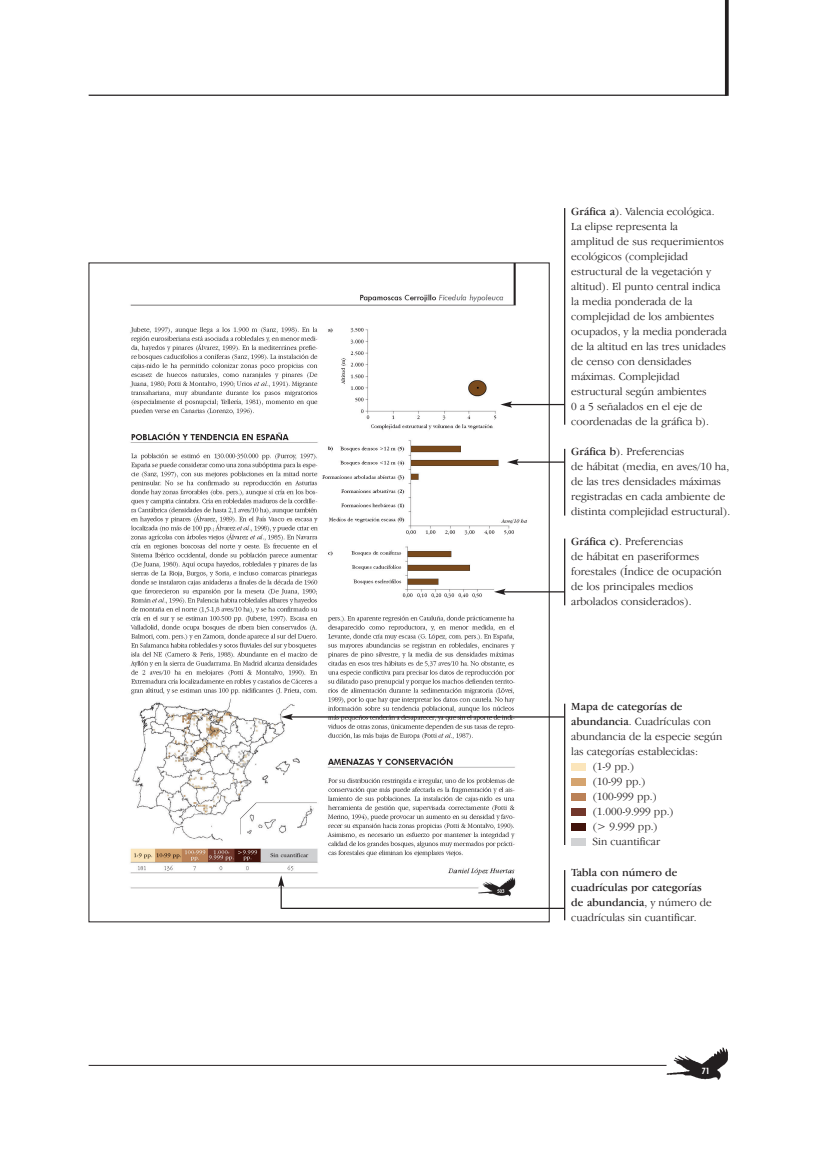
<style>
.page{position:relative;width:819px;height:1156px;background:#fff}
.page>*{position:absolute;margin:0;border:0;box-sizing:border-box;transform-origin:0 0}
.t1{font:300 11.25px/15px "Garamond IT Cby BT";color:#231f20}
.t2{font:11.25px/15px "Garamond IT Cby BT";color:#231f20}
.t3{font:700 condensed 8.75px "Futura BT";color:#fff}
.s1{font-weight:400}
.s2{font-weight:300}
</style>
<div class="page">
<hr style="left:725px;top:0;width:3px;height:96px;background:#231f20">
<hr style="left:89px;top:95px;width:637px;height:1px;background:#231f20">
<hr style="left:89px;top:1064px;width:577px;height:1px;background:#231f20">
<img style="left:663px;top:1047px;width:65px;height:33px">
<img style="left:130px;top:264px;width:417px;height:645px">
<hr style="left:564px;top:208px;width:1px;height:216px;background:#231f20">
<hr style="left:510px;top:404px;width:54px;height:1px;background:#231f20">
<svg style="left:500px;top:401px;width:12px;height:6px"></svg>
<hr style="left:516px;top:461px;width:48px;height:1px;background:#231f20">
<svg style="left:507px;top:459px;width:11px;height:6px"></svg>
<hr style="left:564px;top:449px;width:1px;height:66px;background:#231f20">
<hr style="left:290px;top:716px;width:274px;height:1px;background:#231f20">
<svg style="left:281px;top:713px;width:12px;height:7px"></svg>
<hr style="left:564px;top:703px;width:1px;height:141px;background:#231f20">
<hr style="left:281px;top:907px;width:283px;height:1px;background:#231f20">
<hr style="left:280px;top:884px;width:2px;height:24px;background:#231f20">
<svg style="left:278px;top:875px;width:6px;height:11px"></svg>
<hr style="left:564px;top:869px;width:1px;height:51px;background:#231f20">
<hr style="left:503px;top:591px;width:61px;height:1px;background:#231f20">
<svg style="left:494px;top:588px;width:11px;height:7px"></svg>
<hr style="left:564px;top:538px;width:1px;height:67px;background:#231f20">
<div style="left:571px;top:763px;width:15px;height:7px;background:#fbe5bb"></div>
<div style="left:571px;top:778px;width:15px;height:7px;background:#d5a46f"></div>
<div style="left:571px;top:793px;width:15px;height:7px;background:#bb8157"></div>
<div style="left:571px;top:808px;width:15px;height:7px;background:#72372b"></div>
<div style="left:571px;top:823px;width:15px;height:7px;background:#41130b"></div>
<div style="left:571px;top:837px;width:15px;height:8px;background:#d1d2d4"></div>
<p class="t1" style="left:571px;top:205px;width:157px"><span class="s1">Gráfica a</span>). Valencia ecológica.<br>La elipse representa la<br>amplitud de sus requerimientos ecológicos (complejidad estructural de la vegetación y altitud). El punto central indica la media ponderada de la complejidad de los ambientes ocupados, y la media ponderada de la altitud en las tres unidades de censo con densidades máximas. Complejidad estructural según ambientes<br>0 a 5 señalados en el eje de coordenadas de la gráfica b).</p>
<p class="t1" style="left:571px;top:445px;width:160px"><span class="s1">Gráfica b</span>). Preferencias<br>de hábitat (media, en aves/10 ha, de las tres densidades máximas registradas en cada ambiente de distinta complejidad estructural).</p>
<p class="t1" style="left:571px;top:535px;width:152px"><span class="s1">Gráfica c)</span>. Preferencias<br>de hábitat en paseriformes forestales (Índice de ocupación de los principales medios arbolados considerados).</p>
<p class="t2" style="left:571px;top:700px;width:113px">Mapa de categorías de</p>
<p class="t1" style="left:571px;top:715px;width:141px"><span class="s1">abundancia</span>. Cuadrículas con</p>
<p class="t1" style="left:571px;top:730px;width:153px">abundancia de la especie según</p>
<p class="t1" style="left:571px;top:745px;width:128px">las categorías establecidas:</p>
<p class="t1" style="left:592px;top:760px;width:43px">(1-9 pp.)</p>
<p class="t1" style="left:592px;top:775px;width:55px">(10-99 pp.)</p>
<p class="t1" style="left:592px;top:790px;width:66px">(100-999 pp.)</p>
<p class="t1" style="left:592px;top:805px;width:83px">(1.000-9.999 pp.)</p>
<p class="t1" style="left:592px;top:820px;width:67px">(&gt; 9.999 pp.)</p>
<p class="t1" style="left:592px;top:835px;width:69px">Sin cuantificar</p>
<p class="t2" style="left:571px;top:865px;width:142px">Tabla con número de cuadrículas por categorías de abundancia<span class="s2">, y número de cuadrículas sin cuantificar.</span></p>
<p class="t3" style="left:701px;top:1066px;width:9px">71</p>
</div>
